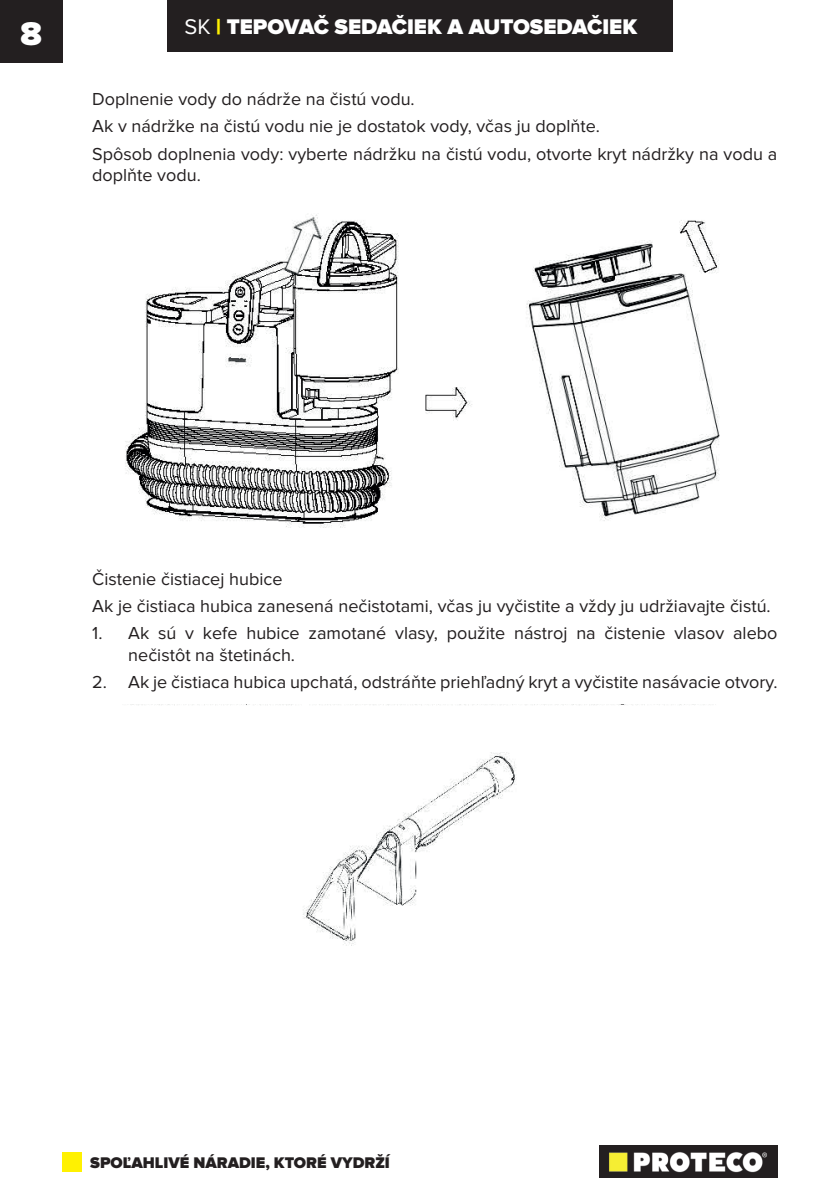
<style>
.page{position:relative;width:840px;height:1191px;background:#fff}
.page>*{position:absolute;margin:0;border:0;box-sizing:border-box;transform-origin:0 0}
.t1{font:900 34px "Proxima Nova";color:#fff}
.t2{font:900 22px "Proxima Nova";color:#fff}
.t3{font:18px/27.2px "Proxima Nova";color:#231f20}
.t4{font:900 16px "Proxima Nova";color:#231f20}
.s1{font-weight:400}
.s2{color:#fff101}
</style>
<div class="page">
<div style="left:0;top:0;width:62px;height:62px;background:#231f20"></div>
<img style="left:599px;top:1145px;width:178px;height:33px">
<div style="left:62px;top:1152px;width:20px;height:19px;background:#fff101"></div>
<div style="left:167px;top:0;width:505px;height:51px;background:#231f20"></div>
<img style="left:125px;top:214px;width:595px;height:314px">
<img style="left:130px;top:704px;width:580px;height:242px">
<h1 class="t1" style="left:20px;top:14px;width:23px">8</h1>
<p class="t2" style="left:184px;top:14px;width:454px"><span class="s1">SK</span> <span class="s2">|</span> TEPOVAČ SEDAČIEK A AUTOSEDAČIEK</p>
<p class="t3" style="left:92px;top:86px;width:686px">Doplnenie vody do nádrže na čistú vodu.<br>Ak v nádržke na čistú vodu nie je dostatok vody, včas ju doplňte.<br>Spôsob doplnenia vody: vyberte nádržku na čistú vodu, otvorte kryt nádržky na vodu a</p>
<p class="t3" style="left:92px;top:162px;width:110px">doplňte vodu.</p>
<p class="t3" style="left:92px;top:566px;width:679px">Čistenie čistiacej hubice<br>Ak je čistiaca hubica zanesená nečistotami, včas ju vyčistite a vždy ju udržiavajte čistú.</p>
<p class="t3" style="left:128px;top:623px;width:650px;line-height:21.6px;text-indent:-36px">1. Ak sú v kefe hubice zamotané vlasy, použite nástroj na čistenie vlasov alebo nečistôt na štetinách.</p>
<p class="t3" style="left:92px;top:669px;width:686px">2. Ak je čistiaca hubica upchatá, odstráňte priehľadný kryt a vyčistite nasávacie otvory.</p>
<p class="t4" style="left:90px;top:1153px;width:301px">SPOĽAHLIVÉ NÁRADIE, KTORÉ VYDRŽÍ</p>
</div>
